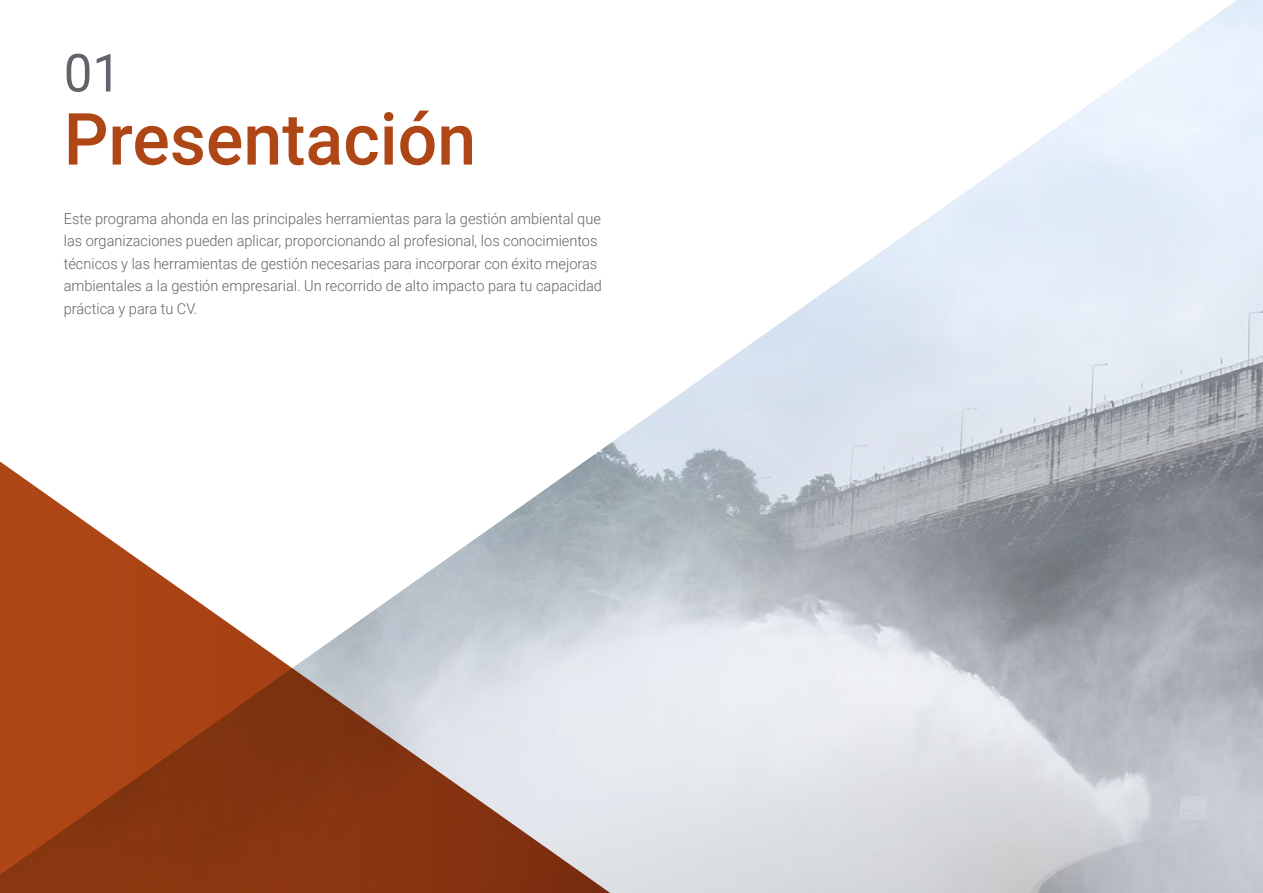
<style>
.page{position:relative;width:1263px;height:893px;background:#fff}
.page>*{position:absolute;margin:0;border:0;box-sizing:border-box;transform-origin:0 0}
.t1{font:500 72px "Roboto";color:#ae4615}
.t2{font:52.5px "Roboto";color:#61646a}
.t3{font:300 15px/22.5px "Roboto";color:#61646a}
</style>
<div class="page">
<img style="left:607px;top:0;width:656px;height:893px">
<svg style="left:0;top:446px;width:640px;height:447px"></svg>
<h2 class="t2" style="left:64px;top:36px;width:59px">01</h2>
<h1 class="t1" style="left:64px;top:89px;width:414px">Presentación</h1>
<p class="t3" style="left:64px;top:207px;width:540px">Este programa ahonda en las principales herramientas para la gestión ambiental que las organizaciones pueden aplicar, proporcionando al profesional, los conocimientos técnicos y las herramientas de gestión necesarias para incorporar con éxito mejoras ambientales a la gestión empresarial. Un recorrido de alto impacto para tu capacidad práctica y para tu CV.</p>
</div>
